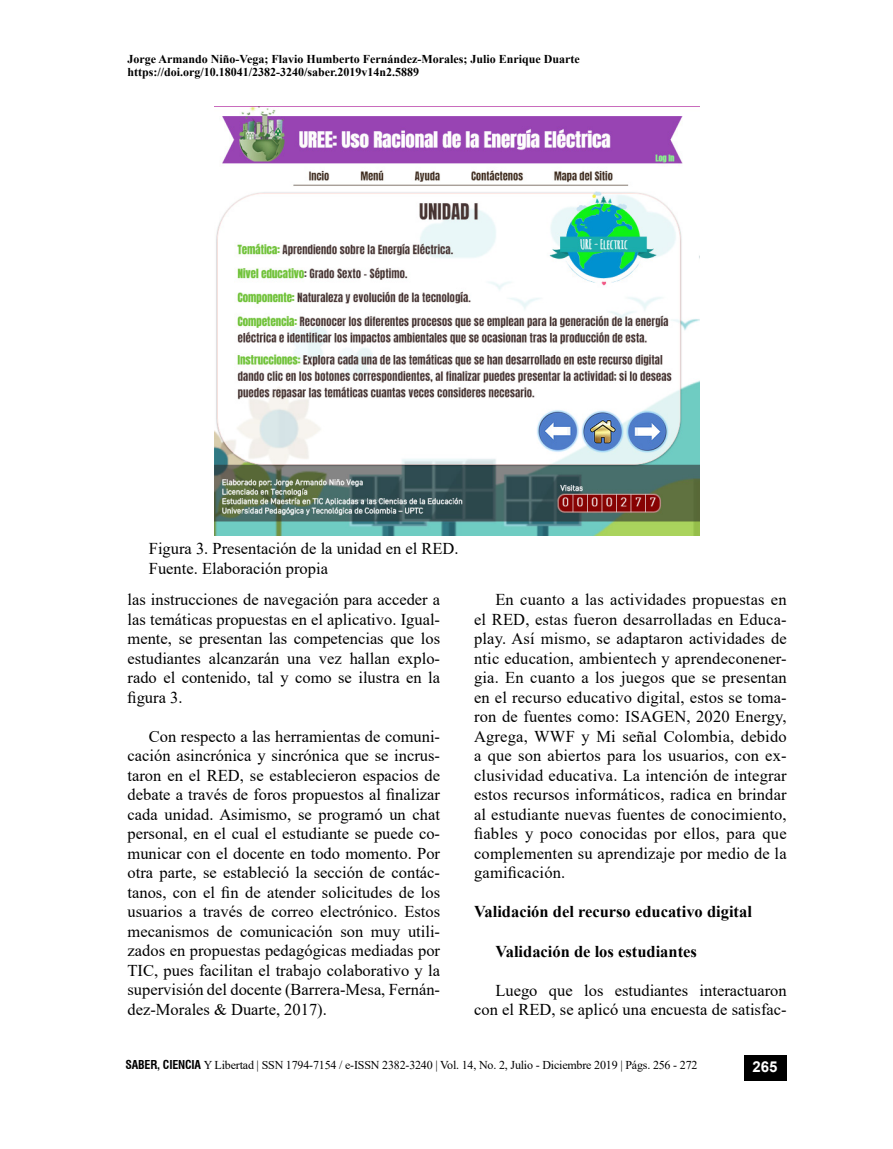
<style>
.page{position:relative;width:893px;height:1149px;background:#fff}
.page>*{position:absolute;margin:0;border:0;box-sizing:border-box;transform-origin:0 0}
.t1{font:16.5px/19.5px "Times New Roman";color:#000;text-align:justify}
.t2{font:700 16.5px "Times New Roman";color:#000}
.t3{font:700 15px "Arial";color:#fff}
.t4{font:700 12px/13.5px "Times New Roman";color:#000}
.t5{font:12px "Times New Roman";letter-spacing:-.015em;color:#000}
.s1{font-family:"Swiss 721 BT";font-weight:700;font-stretch:condensed}
</style>
<div class="page">
<div style="left:744px;top:1054px;width:43px;height:26px;background:#000"></div>
<img style="left:215px;top:106px;width:484px;height:429px">
<p class="t4" style="left:128px;top:52px;width:454px">Jorge Armando Niño-Vega; Flavio Humberto Fernández-Morales; Julio Enrique Duarte https://doi.org/10.18041/2382-3240/saber.2019v14n2.5889</p>
<p class="t1" style="left:149px;top:538px;width:311px">Figura 3. Presentación de la unidad en el RED.<br>Fuente. Elaboración propia</p>
<p class="t1" style="left:128px;top:589px;width:314px">las instrucciones de navegación para acceder a las temáticas propuestas en el aplicativo. Igual&shy;mente, se presentan las competencias que los estudiantes alcanzarán una vez hallan explo&shy;rado el contenido, tal y como se ilustra en la figura 3.</p>
<p class="t1" style="left:128px;top:725px;width:314px;text-indent:21px">Con respecto a las herramientas de comuni&shy;cación asincrónica y sincrónica que se incrus&shy;taron en el RED, se establecieron espacios de debate a través de foros propuestos al finalizar cada unidad. Asimismo, se programó un chat personal, en el cual el estudiante se puede co&shy;municar con el docente en todo momento. Por otra parte, se estableció la sección de contác&shy;tanos, con el fin de atender solicitudes de los usuarios a través de correo electrónico. Estos mecanismos de comunicación son muy utili&shy;zados en propuestas pedagógicas mediadas por TIC, pues facilitan el trabajo colaborativo y la supervisión del docente (Barrera-Mesa, Fernán&shy;dez-Morales &amp; Duarte, 2017).</p>
<p class="t1" style="left:474px;top:589px;width:314px;text-indent:21px">En cuanto a las actividades propuestas en el RED, estas fueron desarrolladas en Educa&shy;play. Así mismo, se adaptaron actividades de ntic education, ambientech y aprendeconener&shy;gia. En cuanto a los juegos que se presentan en el recurso educativo digital, estos se toma&shy;ron de fuentes como: ISAGEN, 2020 Energy, Agrega, WWF y Mi señal Colombia, debido a que son abiertos para los usuarios, con ex&shy;clusividad educativa. La intención de integrar estos recursos informáticos, radica en brindar al estudiante nuevas fuentes de conocimiento, fiables y poco conocidas por ellos, para que complementen su aprendizaje por medio de la gamificación.</p>
<p class="t2" style="left:474px;top:899px;width:279px">Validación del recurso educativo digital</p>
<p class="t2" style="left:495px;top:938px;width:203px">Validación de los estudiantes</p>
<p class="t1" style="left:474px;top:979px;width:314px;text-align:right">Luego que los estudiantes interactuaron con el RED, se aplicó una encuesta de satisfac-</p>
<p class="t5" style="left:125px;top:1056px;width:574px"><span class="s1">SABER, CIENCIA</span> Y Libertad | SSN 1794-7154 / e-ISSN 2382-3240 | Vol. 14, No. 2, Julio - Diciembre 2019 | Págs. 256 - 272</p>
<p class="t3" style="left:752px;top:1056px;width:27px">265</p>
</div>
